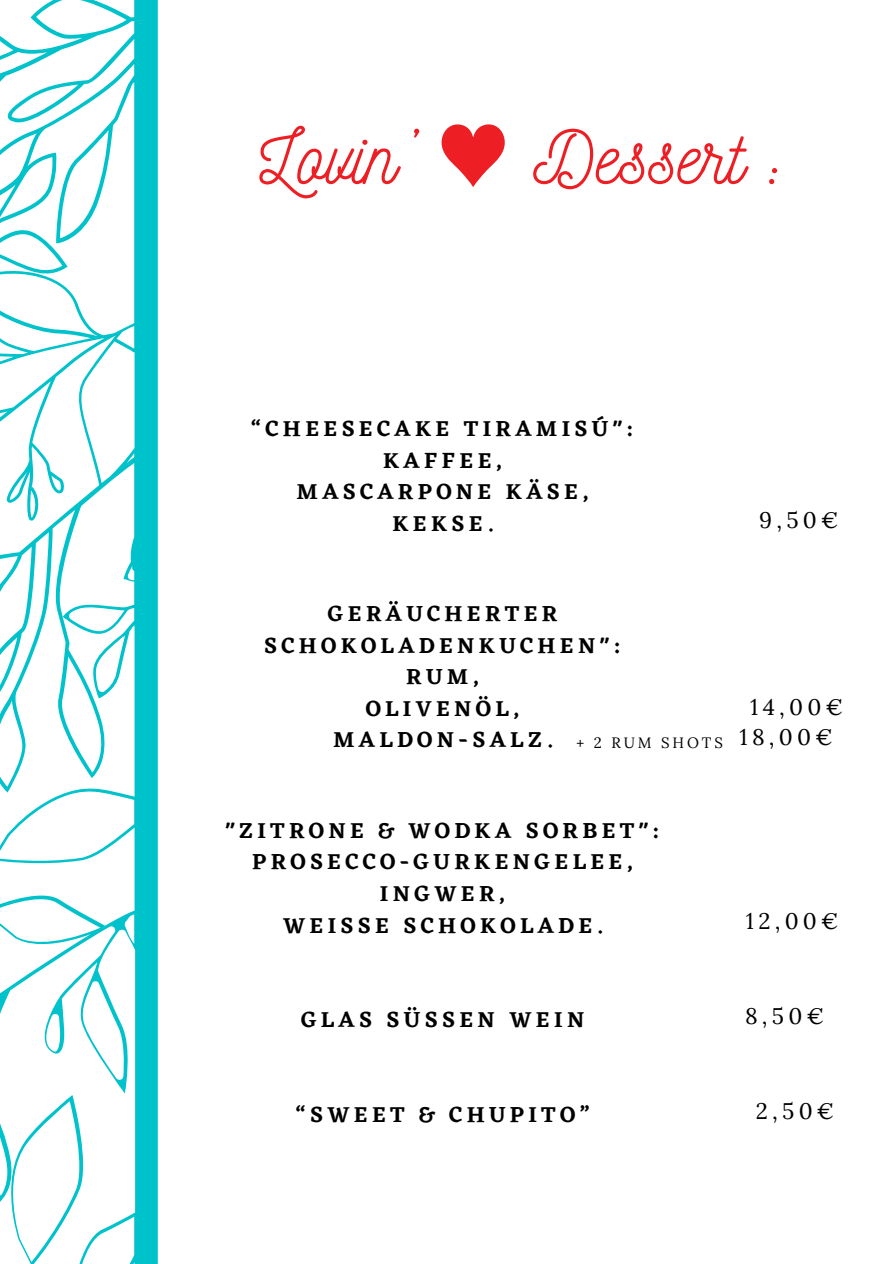
<style>
.page{position:relative;width:894px;height:1264px;background:#fff}
.page>*{position:absolute;margin:0;border:0;box-sizing:border-box;transform-origin:0 0}
.t1{font:75px "Nickainley";color:#ed1f24}
.t2{font:600 22.5px/31.5px "Eczar";letter-spacing:.19em;color:#000;text-align:center}
.t3{font:22.5px "Lora";letter-spacing:.19em;color:#000}
.t4{font:15px "Lora";letter-spacing:.19em;color:#000}
.s1{font-family:"Noto Sans CJ Ksc"}
</style>
<div class="page">
<svg style="left:0;top:0;width:158px;height:1263px"></svg>
<p class="t1" style="left:259px;top:109px;width:528px">Lovin’ <span class="s1">♥️</span> Dessert :</p>
<h1 class="t2" style="left:251px;top:413px;width:384px">“CHEESECAKE TIRAMISÚ":<br>KAFFEE,<br>MASCARPONE KÄSE,<br>KEKSE.</h1>
<h2 class="t3" style="left:759px;top:505px;width:81px">9,50€</h2>
<p class="t2" style="left:264px;top:598px;width:358px">GERÄUCHERTER<br>SCHOKOLADENKUCHEN":<br>RUM,<br>OLIVENÖL,<br>MALDON-SALZ.</p>
<h3 class="t3" style="left:750px;top:692px;width:94px">14,00€</h3>
<h2 class="t4" style="left:576px;top:732px;width:148px">+ 2 RUM SHOTS</h2>
<h3 class="t3" style="left:739px;top:722px;width:94px">18,00€</h3>
<p class="t2" style="left:225px;top:814px;width:436px">"ZITRONE &amp; WODKA SORBET":<br>PROSECCO-GURKENGELEE,<br>INGWER,<br>WEISSE SCHOKOLADE.</p>
<h2 class="t3" style="left:745px;top:906px;width:94px">12,00€</h2>
<p class="t2" style="left:301px;top:1003px;width:285px">GLAS SÜSSEN WEIN</p>
<h3 class="t3" style="left:744px;top:1001px;width:80px">8,50€</h3>
<h3 class="t2" style="left:296px;top:1098px;width:295px">“SWEET &amp; CHUPITO”</h3>
<h3 class="t3" style="left:755px;top:1096px;width:80px">2,50€</h3>
</div>
